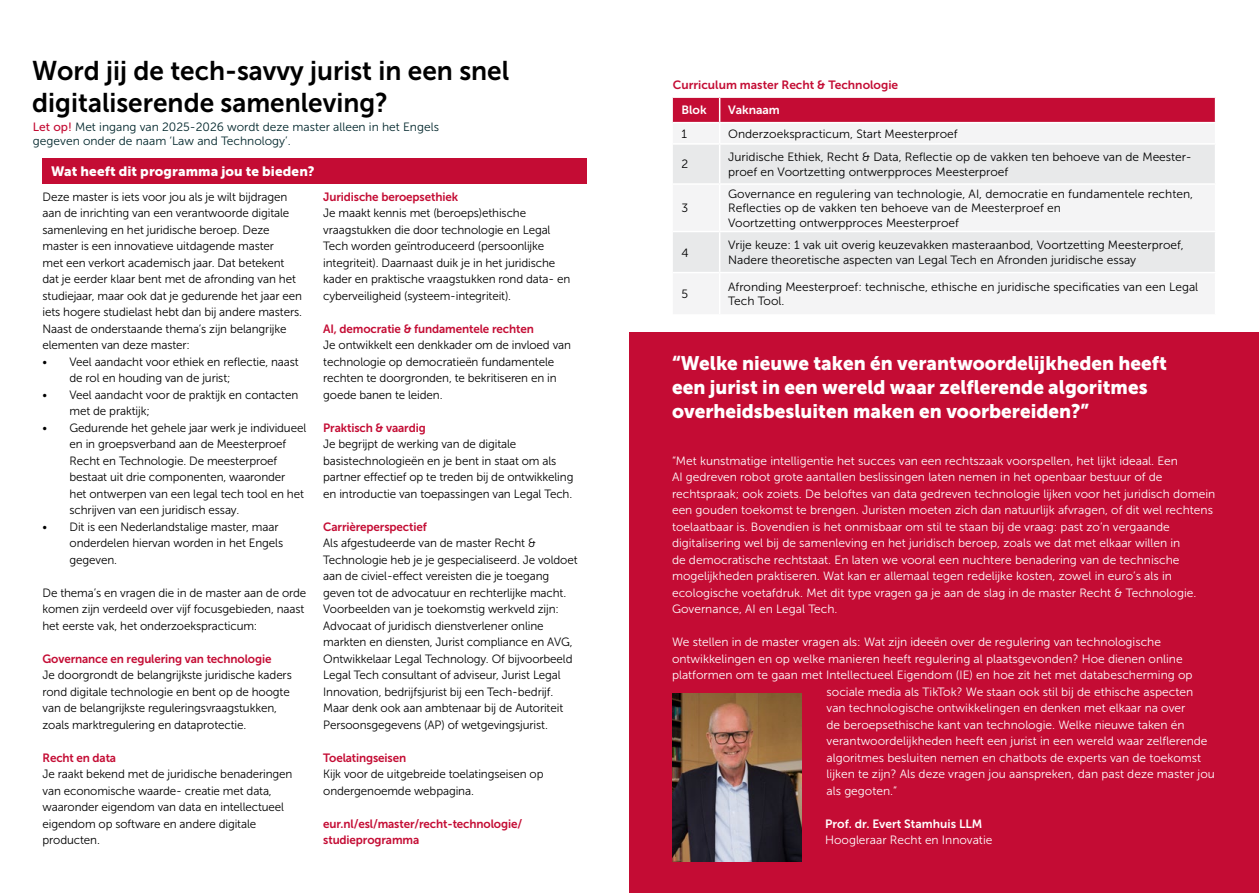
<style>
.page{position:relative;width:1259px;height:893px;background:#fff}
.page>*{position:absolute;margin:0;border:0;box-sizing:border-box;transform-origin:0 0}
.t1{font:27px/32.4px "Museo Sans 700";color:#000}
.t2{font:19.5px/24px "Museo Sans 900";color:#fff}
.t3{font:13.5px "Museo Sans 900";letter-spacing:.01em;color:#fff}
.t4{font:12px/16.5px "Museo Sans 300";letter-spacing:-.01em;color:#000}
.t5{font:12px/16.5px "Museo Sans 300";color:#fff}
.t6{font:12px/16.5px "Museo Sans 700";letter-spacing:-.01em;color:#c40c34}
.t7{font:12px/13.5px "Museo Sans 300";color:#00262b}
.t8{font:12px "Museo Sans 700";color:#fff}
.s1{font-family:"Museo Sans 500";color:#c40c34}
</style>
<div class="page">
<div style="left:43px;top:158px;width:544px;height:25px;background:#c40c34"></div>
<div style="left:673px;top:274px;width:541px;height:40px;background:#f4f4f5"></div>
<svg style="left:673px;top:145px;width:541px;height:127px;fill:#e8e9ea"></svg>
<svg style="left:673px;top:98px;width:542px;height:45px"></svg>
<hr style="left:1214px;top:123px;width:2px;height:20px;background:#fff">
<hr style="left:719px;top:145px;width:1px;height:38px;background:#fff">
<hr style="left:673px;top:183px;width:46px;height:2px;background:#fff">
<hr style="left:719px;top:183px;width:497px;height:2px;background:#fff">
<hr style="left:719px;top:185px;width:1px;height:46px;background:#fff">
<hr style="left:673px;top:231px;width:46px;height:1px;background:#fff">
<hr style="left:719px;top:231px;width:497px;height:1px;background:#fff">
<hr style="left:719px;top:232px;width:1px;height:40px;background:#fff">
<hr style="left:719px;top:273px;width:1px;height:41px;background:#fff">
<div style="left:629px;top:333px;width:630px;height:560px;background:#c40c34"></div>
<img style="left:672px;top:694px;width:129px;height:167px">
<h1 class="t1" style="left:32px;top:54px;width:478px">Word jij de tech-savvy jurist in een snel digitaliserende samenleving?</h1>
<p class="t7" style="left:33px;top:120px;width:407px"><span class="s1">Let op!</span> Met ingang van 2025-2026 wordt deze master alleen in het Engels gegeven onder de naam ‘Law and Technology’.</p>
<p class="t3" style="left:51px;top:163px;width:265px">Wat heeft dit programma jou te bieden?</p>
<p class="t4" style="left:43px;top:188px;width:261px">Deze master is iets voor jou als je wilt bijdragen aan de inrichting van een verantwoorde digitale samenleving en het juridische beroep. Deze master is een innovatieve uitdagende master<br>met een verkort academisch jaar. Dat betekent dat je eerder klaar bent met de afronding van het studiejaar, maar ook dat je gedurende het jaar een iets hogere studielast hebt dan bij andere masters.<br>Naast de onderstaande thema’s zijn belangrijke elementen van deze master:</p>
<p class="t4" style="left:70px;top:353px;width:231px;text-indent:-27px">• Veel aandacht voor ethiek en reflectie, naast de rol en houding van de jurist;</p>
<p class="t4" style="left:70px;top:386px;width:230px;text-indent:-27px">• Veel aandacht voor de praktijk en contacten met de praktijk;</p>
<p class="t4" style="left:70px;top:419px;width:238px;text-indent:-27px">• Gedurende het gehele jaar werk je individueel en in groepsverband aan de Meesterproef Recht en Technologie. De meesterproef bestaat uit drie componenten, waaronder<br>het ontwerpen van een legal tech tool en het schrijven van een juridisch essay.</p>
<p class="t4" style="left:70px;top:518px;width:215px;text-indent:-27px">• Dit is een Nederlandstalige master, maar onderdelen hiervan worden in het Engels gegeven.</p>
<p class="t4" style="left:43px;top:584px;width:265px">De thema’s en vragen die in de master aan de orde komen zijn verdeeld over vijf focusgebieden, naast het eerste vak, het onderzoekspracticum:</p>
<p class="t6" style="left:43px;top:650px;width:230px">Governance en regulering van technologie</p>
<p class="t4" style="left:43px;top:667px;width:251px">Je doorgrondt de belangrijkste juridische kaders rond digitale technologie en bent op de hoogte van de belangrijkste reguleringsvraagstukken, zoals marktregulering en dataprotectie.</p>
<p class="t6" style="left:43px;top:749px;width:75px">Recht en data</p>
<p class="t4" style="left:43px;top:766px;width:251px">Je raakt bekend met de juridische benaderingen van economische waarde- creatie met data, waaronder eigendom van data en intellectueel eigendom op software en andere digitale producten.</p>
<p class="t6" style="left:323px;top:188px;width:136px">Juridische beroepsethiek</p>
<p class="t4" style="left:323px;top:205px;width:249px">Je maakt kennis met (beroeps)ethische vraagstukken die door technologie en Legal Tech worden geïntroduceerd (persoonlijke integriteit). Daarnaast duik je in het juridische kader en praktische vraagstukken rond data- en cyberveiligheid (systeem-integriteit).</p>
<p class="t6" style="left:323px;top:320px;width:212px">AI, democratie &amp; fundamentele rechten</p>
<p class="t4" style="left:323px;top:337px;width:249px">Je ontwikkelt een denkkader om de invloed van technologie op democratieën fundamentele rechten te doorgronden, te bekritiseren en in goede banen te leiden.</p>
<p class="t6" style="left:323px;top:419px;width:104px">Praktisch &amp; vaardig</p>
<p class="t4" style="left:323px;top:436px;width:252px">Je begrijpt de werking van de digitale basistechnologieën en je bent in staat om als partner effectief op te treden bij de ontwikkeling en introductie van toepassingen van Legal Tech.</p>
<p class="t6" style="left:323px;top:518px;width:105px">Carrièreperspectief</p>
<p class="t4" style="left:323px;top:535px;width:256px">Als afgestudeerde van de master Recht &amp; Technologie heb je je gespecialiseerd. Je voldoet aan de civiel-effect vereisten die je toegang geven tot de advocatuur en rechterlijke macht.<br>Voorbeelden van je toekomstig werkveld zijn:<br>Advocaat of juridisch dienstverlener online markten en diensten, Jurist compliance en AVG, Ontwikkelaar Legal Technology. Of bijvoorbeeld Legal Tech consultant of adviseur, Jurist Legal Innovation, bedrijfsjurist bij een Tech-bedrijf.<br>Maar denk ook aan ambtenaar bij de Autoriteit Persoonsgegevens (AP) of wetgevingsjurist.</p>
<p class="t6" style="left:323px;top:749px;width:84px">Toelatingseisen</p>
<p class="t4" style="left:323px;top:766px;width:222px">Kijk voor de uitgebreide toelatingseisen op ondergenoemde webpagina.</p>
<p class="t6" style="left:323px;top:815px;width:200px">eur.nl/esl/master/recht-technologie/ studieprogramma</p>
<p class="t6" style="left:673px;top:76px;width:227px">Curriculum master Recht &amp; Technologie</p>
<p class="t8" style="left:681px;top:104px;width:27px">Blok</p>
<p class="t8" style="left:728px;top:104px;width:53px">Vaknaam</p>
<p class="t4" style="left:681px;top:125px;width:7px">1</p>
<p class="t4" style="left:728px;top:125px;width:231px">Onderzoekspracticum, Start Meesterproef</p>
<p class="t4" style="left:681px;top:156px;width:8px">2</p>
<p class="t4" style="left:728px;top:150px;width:465px;line-height:14.4px">Juridische Ethiek, Recht &amp; Data, Reflectie op de vakken ten behoeve van de Meester&shy;proef en Voortzetting ontwerpproces Meesterproef</p>
<p class="t4" style="left:681px;top:200px;width:8px">3</p>
<p class="t4" style="left:728px;top:187px;width:466px;line-height:14.4px">Governance en regulering van technologie, AI, democratie en fundamentele rechten,<br>Reflecties op de vakken ten behoeve van de Meesterproef en<br>Voortzetting ontwerpproces Meesterproef</p>
<p class="t4" style="left:681px;top:244px;width:9px">4</p>
<p class="t4" style="left:728px;top:238px;width:457px;line-height:14.4px">Vrije keuze: 1 vak uit overig keuzevakken masteraanbod, Voortzetting Meesterproef,<br>Nadere theoretische aspecten van Legal Tech en Afronden juridische essay</p>
<p class="t4" style="left:681px;top:286px;width:8px">5</p>
<p class="t4" style="left:728px;top:280px;width:471px;line-height:14.4px">Afronding Meesterproef: technische, ethische en juridische specificaties van een Legal<br>Tech Tool.</p>
<h2 class="t2" style="left:672px;top:351px;width:496px">“Welke nieuwe taken én verantwoordelijkheden heeft een jurist in een wereld waar zelflerende algoritmes overheidsbesluiten maken en voorbereiden?”</h2>
<p class="t5" style="left:672px;top:452px;width:545px">“Met kunstmatige intelligentie het succes van een rechtszaak voorspellen, het lijkt ideaal. Een<br>AI gedreven robot grote aantallen beslissingen laten nemen in het openbaar bestuur of de rechtspraak; ook zoiets. De beloftes van data gedreven technologie lijken voor het juridisch domein een gouden toekomst te brengen. Juristen moeten zich dan natuurlijk afvragen, of dit wel rechtens toelaatbaar is. Bovendien is het onmisbaar om stil te staan bij de vraag: past zo’n vergaande digitalisering wel bij de samenleving en het juridisch beroep, zoals we dat met elkaar willen in<br>de democratische rechtstaat. En laten we vooral een nuchtere benadering van de technische mogelijkheden praktiseren. Wat kan er allemaal tegen redelijke kosten, zowel in euro’s als in ecologische voetafdruk. Met dit type vragen ga je aan de slag in de master Recht &amp; Technologie.<br>Governance, AI en Legal Tech.</p>
<p class="t5" style="left:672px;top:634px;width:490px">We stellen in de master vragen als: Wat zijn ideeën over de regulering van technologische</p>
<p class="t5" style="left:672px;top:650px;width:512px">ontwikkelingen en op welke manieren heeft regulering al plaatsgevonden? Hoe dienen online</p>
<p class="t5" style="left:672px;top:667px;width:522px">platformen om te gaan met Intellectueel Eigendom (IE) en hoe zit het met databescherming op</p>
<p class="t5" style="left:826px;top:683px;width:368px">sociale media als TikTok? We staan ook stil bij de ethische aspecten</p>
<p class="t5" style="left:826px;top:700px;width:360px">van technologische ontwikkelingen en denken met elkaar na over</p>
<p class="t5" style="left:826px;top:716px;width:359px">de beroepsethische kant van technologie. Welke nieuwe taken én</p>
<p class="t5" style="left:826px;top:733px;width:382px">verantwoordelijkheden heeft een jurist in een wereld waar zelflerende</p>
<p class="t5" style="left:826px;top:749px;width:376px">algoritmes besluiten nemen en chatbots de experts van de toekomst</p>
<p class="t5" style="left:826px;top:766px;width:390px">lijken te zijn? Als deze vragen jou aanspreken, dan past deze master jou</p>
<p class="t5" style="left:826px;top:782px;width:72px">als gegoten.”</p>
<p class="t8" style="left:825px;top:817px;width:159px">Prof. dr. Evert Stamhuis LLM</p>
<p class="t5" style="left:825px;top:832px;width:169px">Hoogleraar Recht en Innovatie</p>
</div>
